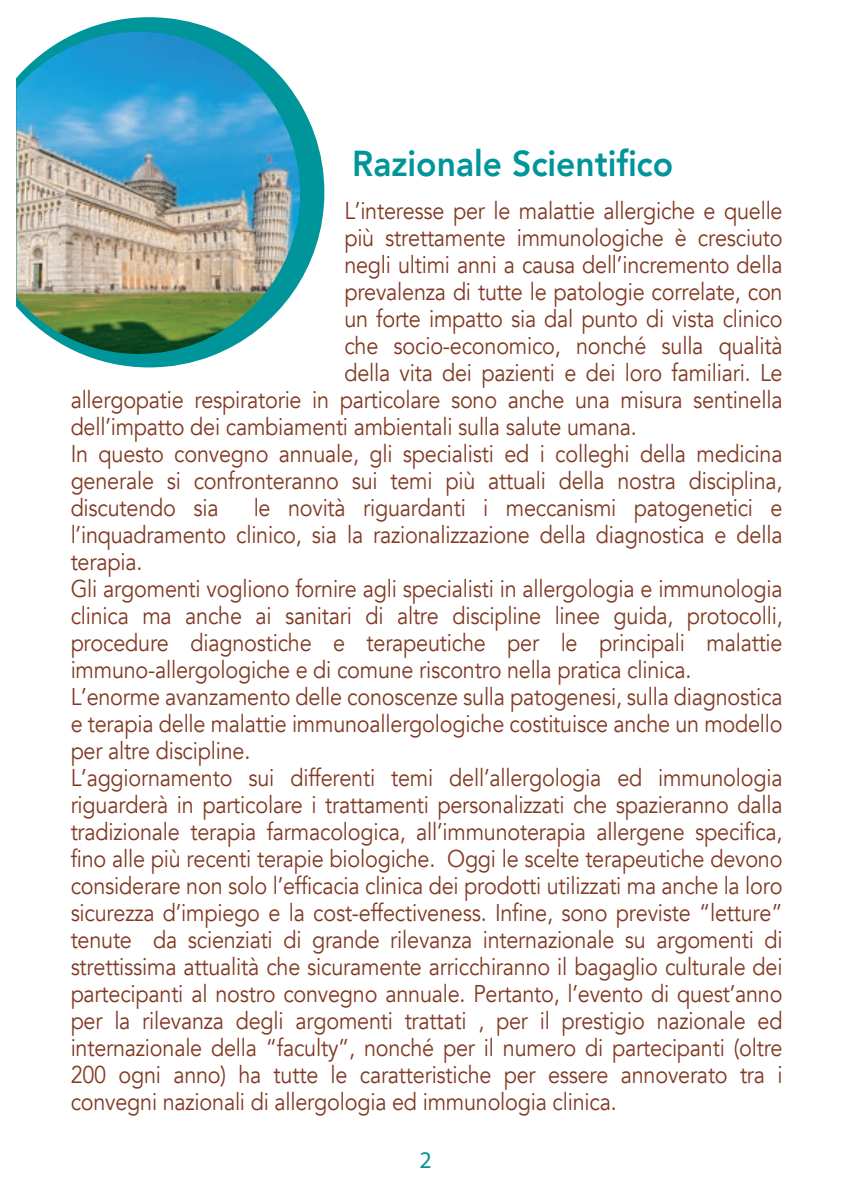
<style>
.page{position:relative;width:851px;height:1202px;background:#fff}
.page>*{position:absolute;margin:0;border:0;box-sizing:border-box;transform-origin:0 0}
.t1{font:800 36px "Avenir";color:#00959a;scale:.93 1}
.t2{font:24.2px/27px "Avenir";letter-spacing:-.01em;color:#813922;scale:.89 1}
.t3{font:24px "Myriad Pro";color:#00959a}
</style>
<div class="page">
<svg style="left:78px;top:17px;width:246px;height:350px"></svg>
<img style="left:16px;top:32px;width:284px;height:322px">
<h1 class="t1" style="left:352px;top:135px;width:346px">Razionale Scientifico</h1>
<p class="t2" style="left:344px;top:197px;width:494px">L’interesse per le malattie allergiche e quelle</p>
<p class="t2" style="left:344px;top:224px;width:494px">più strettamente immunologiche è cresciuto</p>
<p class="t2" style="left:344px;top:251px;width:494px">negli ultimi anni a causa dell’incremento della</p>
<p class="t2" style="left:344px;top:278px;width:494px">prevalenza di tutte le patologie correlate, con</p>
<p class="t2" style="left:344px;top:305px;width:494px">un forte impatto sia dal punto di vista clinico</p>
<p class="t2" style="left:344px;top:332px;width:494px">che socio-economico, nonché sulla qualità</p>
<p class="t2" style="left:344px;top:359px;width:494px">della vita dei pazienti e dei loro familiari. Le</p>
<p class="t2" style="left:71px;top:386px;width:801px">allergopatie respiratorie in particolare sono anche una misura sentinella</p>
<p class="t2" style="left:71px;top:413px;width:637px">dell’impatto dei cambiamenti ambientali sulla salute umana.</p>
<p class="t2" style="left:71px;top:440px;width:801px">In questo convegno annuale, gli specialisti ed i colleghi della medicina</p>
<p class="t2" style="left:71px;top:467px;width:801px">generale si confronteranno sui temi più attuali della nostra disciplina,</p>
<p class="t2" style="left:71px;top:494px;width:168px">discutendo sia</p>
<p class="t2" style="left:71px;top:494px;width:801px;text-indent:183px">le novità riguardanti i meccanismi patogenetici e l’inquadramento clinico, sia la razionalizzazione della diagnostica e della terapia.<br>Gli argomenti vogliono fornire agli specialisti in allergologia e immunologia clinica ma anche ai sanitari di altre discipline linee guida, protocolli, procedure diagnostiche e terapeutiche per le principali malattie immuno-allergologiche e di comune riscontro nella pratica clinica.<br>L’enorme avanzamento delle conoscenze sulla patogenesi, sulla diagnostica e terapia delle malattie immunoallergologiche costituisce anche un modello per altre discipline.<br>L’aggiornamento sui differenti temi dell’allergologia ed immunologia riguarderà in particolare i trattamenti personalizzati che spazieranno dalla tradizionale terapia farmacologica, all’immunoterapia allergene specifica, fino alle più recenti terapie biologiche. Oggi le scelte terapeutiche devono considerare non solo l’efficacia clinica dei prodotti utilizzati ma anche la loro sicurezza d’impiego e la cost-effectiveness. Infine, sono previste “letture” tenute da scienziati di grande rilevanza internazionale su argomenti di strettissima attualità che sicuramente arricchiranno il bagaglio culturale dei partecipanti al nostro convegno annuale. Pertanto, l’evento di quest’anno per la rilevanza degli argomenti trattati , per il prestigio nazionale ed internazionale della “faculty”, nonché per il numero di partecipanti (oltre 200 ogni anno) ha tutte le caratteristiche per essere annoverato tra i convegni nazionali di allergologia ed immunologia clinica.</p>
<p class="t3" style="left:419px;top:1145px;width:14px">2</p>
</div>
